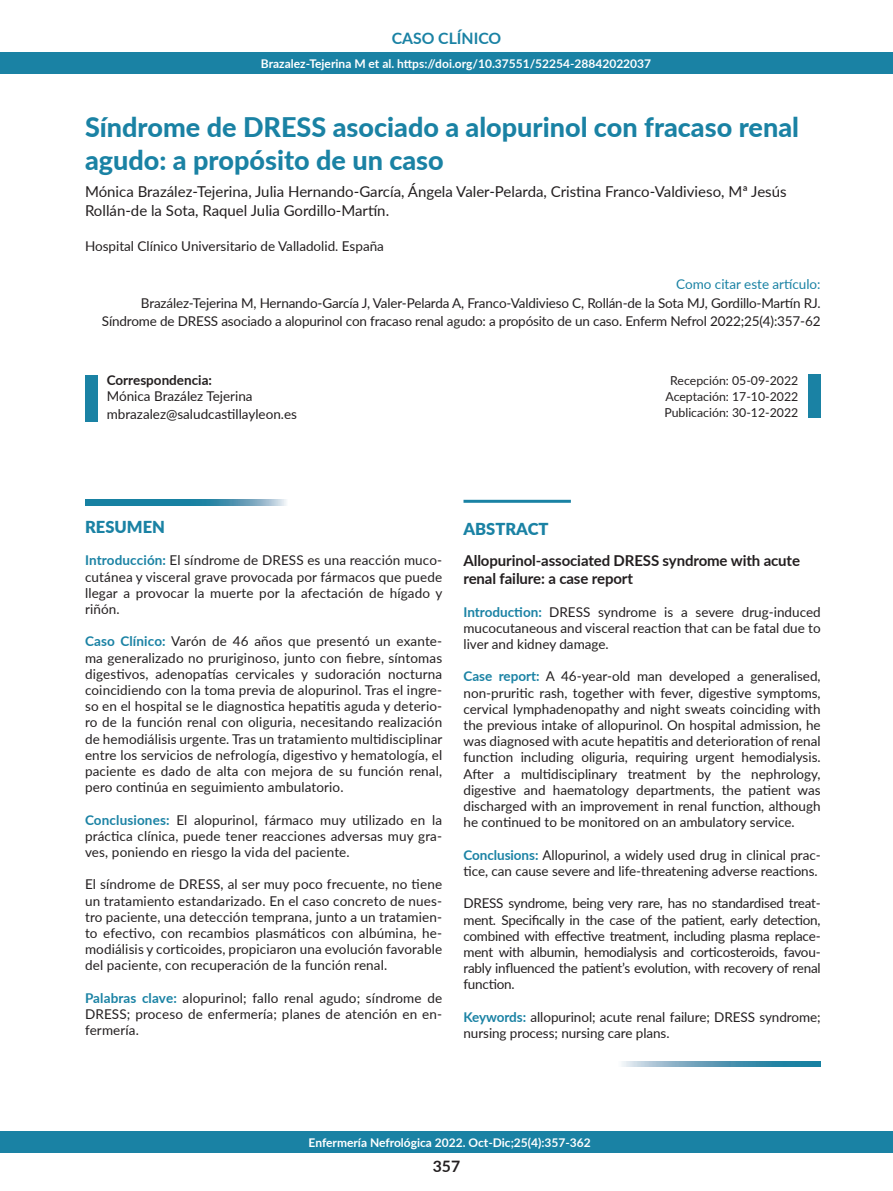
<style>
.page{position:relative;width:893px;height:1191px;background:#fff}
.page>*{position:absolute;margin:0;border:0;box-sizing:border-box;transform-origin:0 0}
.t1{font:800 27px/33px "Lato";color:#1a82a4}
.t2{font:900 16.5px "Lato";color:#1a82a4}
.t3{font:700 15.75px "Lato";color:#1a82a4}
.t4{font:700 15.75px "Lato";color:#231f20}
.t5{font:15px/18.8px "Lato";color:#231f20}
.t6{font:700 15px/18px "Lato";letter-spacing:-.01em;color:#231f20}
.t7{font:13.5px/16.2px "Lato";letter-spacing:-.005em;color:#231f20;text-align:justify}
.t8{font:13.5px "Lato";color:#1a82a4}
.t9{font:700 13.5px "Lato";color:#231f20}
.t10{font:12.3px "Lato";color:#231f20}
.t11{font:700 12px "Lato";color:#fff}
.s1{font-weight:700;color:#1a82a4}
</style>
<div class="page">
<div style="left:0;top:52px;width:893px;height:21px;background:#1a82a4"></div>
<div style="left:0;top:1131px;width:893px;height:21px;background:#1a82a4"></div>
<div style="left:85px;top:375px;width:13px;height:47px;background:#1a82a4"></div>
<div style="left:808px;top:374px;width:13px;height:44px;background:#1a82a4"></div>
<svg style="left:85px;top:500px;width:201px;height:5px"></svg>
<hr style="left:463px;top:500px;width:108px;height:3px;background:#1a82a4">
<svg style="left:622px;top:1061px;width:199px;height:5px"></svg>
<p class="t3" style="left:392px;top:26px;width:111px">CASO CLÍNICO</p>
<p class="t11" style="left:261px;top:54px;width:392px">Brazalez-Tejerina M et al. https://doi.org/10.37551/52254-28842022037</p>
<p class="t1" style="left:85px;top:109px;width:715px">Síndrome de DRESS asociado a alopurinol con fracaso renal agudo: a propósito de un caso</p>
<p class="t5" style="left:85px;top:181px;width:703px">Mónica Brazález-Tejerina, Julia Hernando-García, Ángela Valer-Pelarda, Cristina Franco-Valdivieso, Mª Jesús<br>Rollán-de la Sota, Raquel Julia Gordillo-Martín.</p>
<p class="t7" style="left:85px;top:238px;width:300px">Hospital Clínico Universitario de Valladolid. España</p>
<p class="t8" style="left:676px;top:274px;width:146px">Como citar este artículo:</p>
<p class="t7" style="left:102px;top:293px;width:720px;line-height:18px;text-align:right">Brazález-Tejerina M, Hernando-García J, Valer-Pelarda A, Franco-Valdivieso C, Rollán-de la Sota MJ, Gordillo-Martín RJ.<br>Síndrome de DRESS asociado a alopurinol con fracaso renal agudo: a propósito de un caso. Enferm Nefrol 2022;25(4):357-62</p>
<p class="t9" style="left:107px;top:370px;width:107px">Correspondencia:</p>
<p class="t7" style="left:107px;top:388px;width:147px">Mónica Brazález Tejerina</p>
<p class="t7" style="left:107px;top:405px;width:192px">mbrazalez@saludcastillayleon.es</p>
<p class="t10" style="left:670px;top:372px;width:130px">Recepción: 05-09-2022</p>
<p class="t10" style="left:665px;top:388px;width:134px">Aceptación: 17-10-2022</p>
<p class="t10" style="left:664px;top:403px;width:135px">Publicación: 30-12-2022</p>
<p class="t2" style="left:85px;top:514px;width:81px">RESUMEN</p>
<p class="t7" style="left:85px;top:552px;width:359px"><span class="s1">Introducción:</span> El síndrome de DRESS es una reacción muco&shy;cutánea y visceral grave provocada por fármacos que puede llegar a provocar la muerte por la afectación de hígado y riñón.</p>
<p class="t7" style="left:85px;top:633px;width:359px"><span class="s1">Caso Clínico:</span> Varón de 46 años que presentó un exante&shy;ma generalizado no pruriginoso, junto con fiebre, síntomas digestivos, adenopatías cervicales y sudoración nocturna coincidiendo con la toma previa de alopurinol. Tras el ingre&shy;so en el hospital se le diagnostica hepatitis aguda y deterio&shy;ro de la función renal con oliguria, necesitando realización de hemodiálisis urgente. Tras un tratamiento multidisciplinar entre los servicios de nefrología, digestivo y hematología, el paciente es dado de alta con mejora de su función renal, pero continúa en seguimiento ambulatorio.</p>
<p class="t7" style="left:85px;top:811px;width:359px"><span class="s1">Conclusiones:</span> El alopurinol, fármaco muy utilizado en la práctica clínica, puede tener reacciones adversas muy gra&shy;ves, poniendo en riesgo la vida del paciente.</p>
<p class="t7" style="left:85px;top:876px;width:359px">El síndrome de DRESS, al ser muy poco frecuente, no tiene un tratamiento estandarizado. En el caso concreto de nues&shy;tro paciente, una detección temprana, junto a un tratamien&shy;to efectivo, con recambios plasmáticos con albúmina, he&shy;modiálisis y corticoides, propiciaron una evolución favorable del paciente, con recuperación de la función renal.</p>
<p class="t7" style="left:85px;top:989px;width:359px"><span class="s1">Palabras clave:</span> alopurinol; fallo renal agudo; síndrome de DRESS; proceso de enfermería; planes de atención en en&shy;fermería.</p>
<p class="t2" style="left:463px;top:517px;width:87px">ABSTRACT</p>
<p class="t6" style="left:463px;top:551px;width:338px">Allopurinol-associated DRESS syndrome with acute renal failure: a case report</p>
<p class="t7" style="left:463px;top:603px;width:359px"><span class="s1">Introduction:</span> DRESS syndrome is a severe drug-induced mucocutaneous and visceral reaction that can be fatal due to liver and kidney damage.</p>
<p class="t7" style="left:463px;top:668px;width:359px"><span class="s1">Case report:</span> A 46-year-old man developed a generalised, non-pruritic rash, together with fever, digestive symptoms, cervical lymphadenopathy and night sweats coinciding with the previous intake of allopurinol. On hospital admission, he was diagnosed with acute hepatitis and deterioration of renal function including oliguria, requiring urgent hemodialysis.<br>After a multidisciplinary treatment by the nephrology, digestive and haematology departments, the patient was discharged with an improvement in renal function, although he continued to be monitored on an ambulatory service.</p>
<p class="t7" style="left:463px;top:846px;width:359px"><span class="s1">Conclusions:</span> Allopurinol, a widely used drug in clinical prac&shy;tice, can cause severe and life-threatening adverse reactions.</p>
<p class="t7" style="left:463px;top:894px;width:359px">DRESS syndrome, being very rare, has no standardised treat&shy;ment. Specifically in the case of the patient, early detection, combined with effective treatment, including plasma replace&shy;ment with albumin, hemodialysis and corticosteroids, favou&shy;rably influenced the patient’s evolution, with recovery of renal function.</p>
<p class="t7" style="left:463px;top:1008px;width:359px"><span class="s1">Keywords:</span> allopurinol; acute renal failure; DRESS syndrome; nursing process; nursing care plans.</p>
<p class="t11" style="left:309px;top:1133px;width:284px">Enfermería Nefrológica 2022. Oct-Dic;25(4):357-362</p>
<p class="t4" style="left:433px;top:1154px;width:29px">357</p>
</div>
